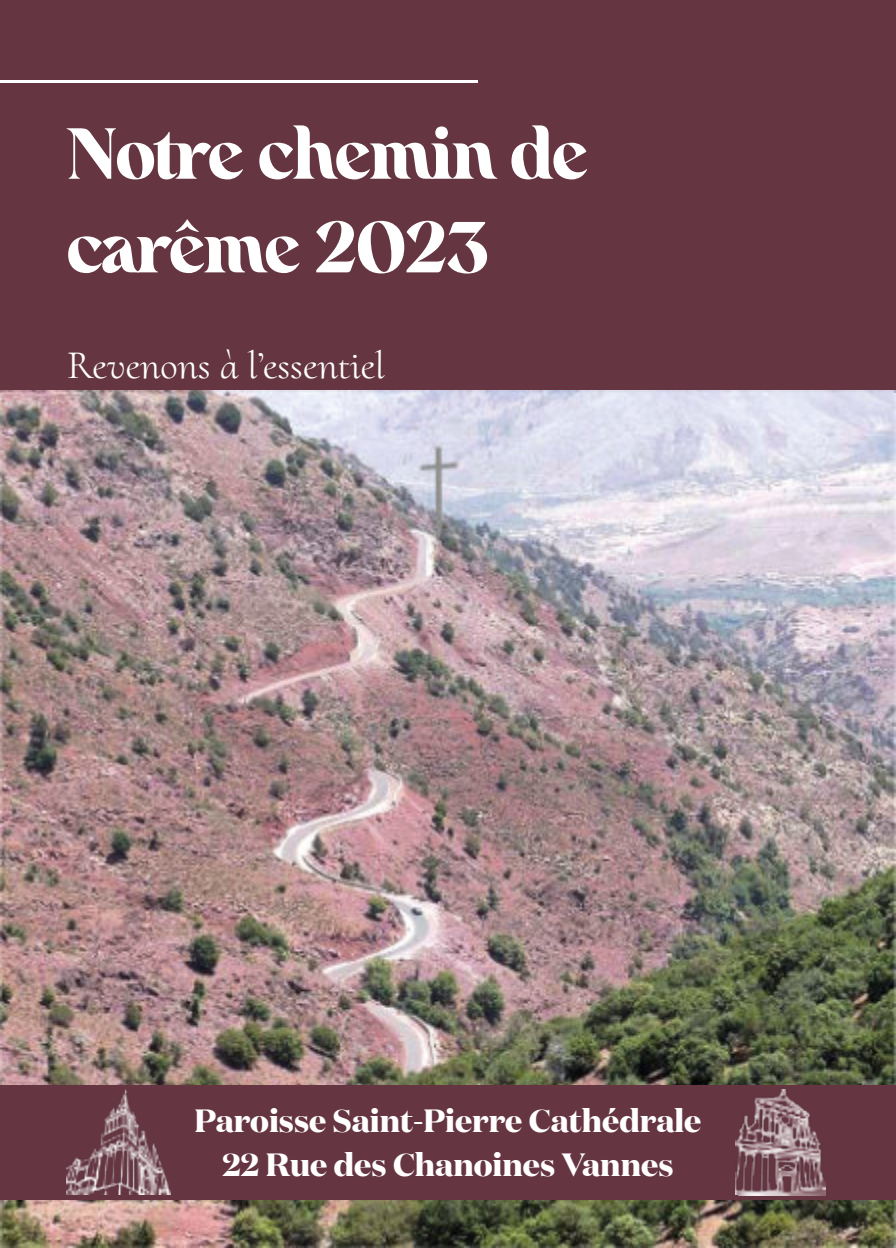
<style>
.page{position:relative;width:896px;height:1248px;background:#fff}
.page>*{position:absolute;margin:0;border:0;box-sizing:border-box;transform-origin:0 0}
.t1{font:900 72px/93.6px "Rainesta";letter-spacing:-.04em;color:#fff}
.t2{font:40px "Cormorant Upright";color:#fff}
.t3{font:700 32px/44px "Domaine Display";color:#fff;text-align:center}
</style>
<div class="page">
<div style="left:0;top:0;width:896px;height:392px;background:#653542"></div>
<hr style="left:0;top:80px;width:477px;height:3px;background:#fff">
<img style="left:0;top:390px;width:896px;height:857px">
<div style="left:0;top:1084px;width:896px;height:115px;background:#653542"></div>
<img style="left:67px;top:1089px;width:104px;height:105px">
<img style="left:735px;top:1089px;width:91px;height:106px">
<h1 class="t1" style="left:66px;top:113px;width:524px">Notre chemin de carême 2023</h1>
<p class="t2" style="left:67px;top:340px;width:320px">Revenons à l’essentiel</p>
<p class="t3" style="left:195px;top:1096px;width:508px">Paroisse Saint-Pierre Cathédrale<br>22 Rue des Chanoines Vannes</p>
</div>
